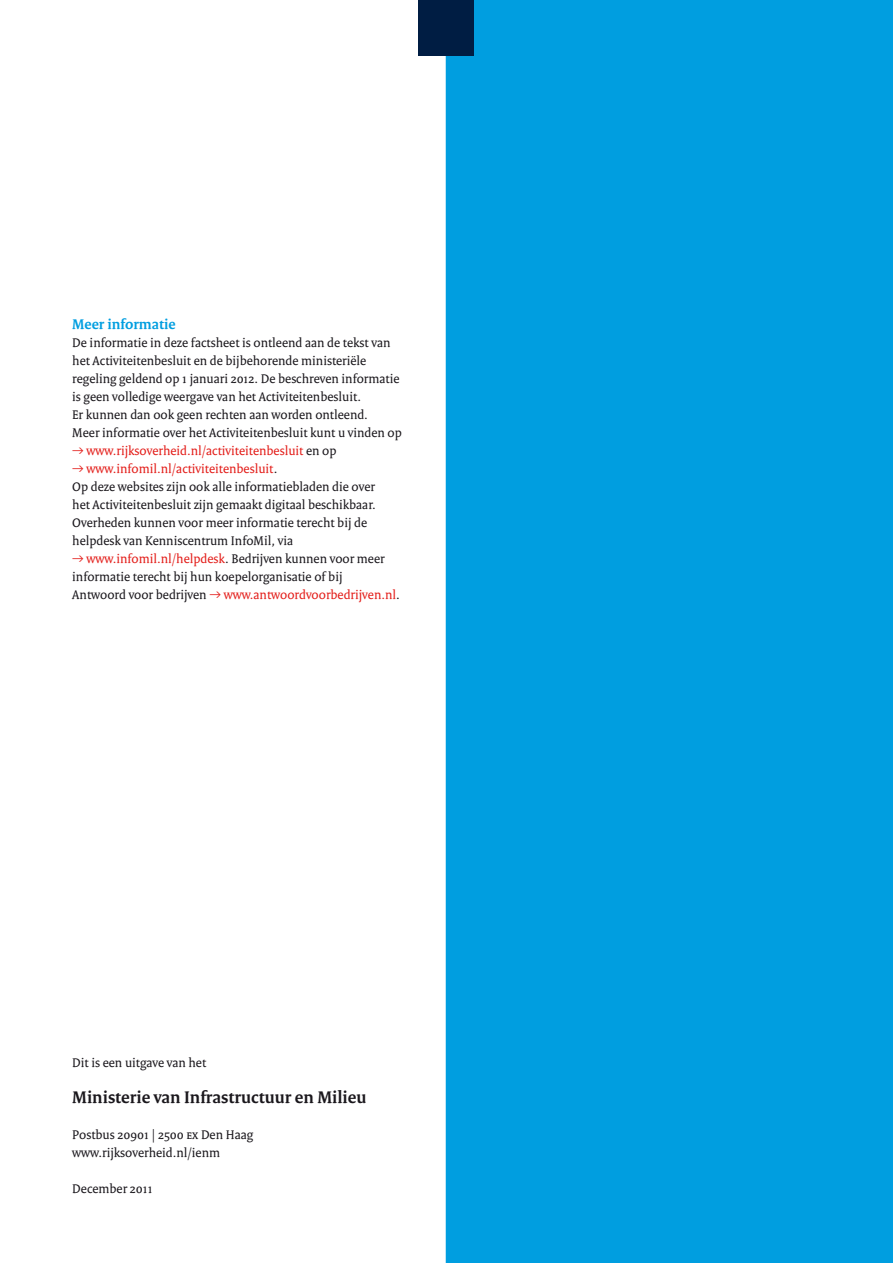
<style>
.page{position:relative;width:893px;height:1263px;background:#fff}
.page>*{position:absolute;margin:0;border:0;box-sizing:border-box;transform-origin:0 0}
.t1{font:700 18px "Rijksoverheid Serif";color:#1a171c}
.t2{font:700 15px "Rijksoverheid Serif";color:#009ee0}
.t3{font:13.5px/18px "Rijksoverheid Serif";color:#1a171c}
.t4{font:13.5px "Rijksoverheid Serif";color:#e31d19}
.s1{color:#1a171c}
.s2{color:#e31d19}
</style>
<div class="page">
<div style="left:446px;top:0;width:447px;height:1263px;background:#009ee0"></div>
<div style="left:419px;top:0;width:55px;height:55px;background:#001d43"></div>
<p class="t2" style="left:72px;top:315px;width:105px">Meer informatie</p>
<p class="t3" style="left:72px;top:334px;width:331px">De informatie in deze factsheet is ontleend aan de tekst van het Activiteitenbesluit en de bijbehorende ministeriële regeling geldend op 1 januari 2012. De beschreven informatie is geen volledige weergave van het Activiteitenbesluit.<br>Er kunnen dan ook geen rechten aan worden ontleend.<br>Meer informatie over het Activiteitenbesluit kunt u vinden op</p>
<p class="t4" style="left:72px;top:443px;width:266px">→ www.rijksoverheid.nl/activiteitenbesluit <span class="s1">en op</span></p>
<p class="t3" style="left:72px;top:460px;width:305px"><span class="s2">→ www.infomil.nl/activiteitenbesluit</span>.<br>Op deze websites zijn ook alle informatiebladen die over het Activiteitenbesluit zijn gemaakt digitaal beschikbaar.<br>Overheden kunnen voor meer informatie terecht bij de helpdesk van Kenniscentrum InfoMil, via</p>
<p class="t3" style="left:72px;top:550px;width:329px"><span class="s2">→ www.infomil.nl/helpdesk</span>. Bedrijven kunnen voor meer informatie terecht bij hun koepelorganisatie of bij<br>Antwoord voor bedrijven <span class="s2">→ www.antwoordvoorbedrijven.nl</span>.</p>
<p class="t3" style="left:72px;top:1054px;width:136px">Dit is een uitgave van het</p>
<h1 class="t1" style="left:72px;top:1086px;width:296px">Ministerie van Infrastructuur en Milieu</h1>
<p class="t3" style="left:72px;top:1126px;width:182px">Postbus 20901 | 2500 ex Den Haag www.rijksoverheid.nl/ienm</p>
<p class="t3" style="left:72px;top:1180px;width:82px">December 2011</p>
</div>
